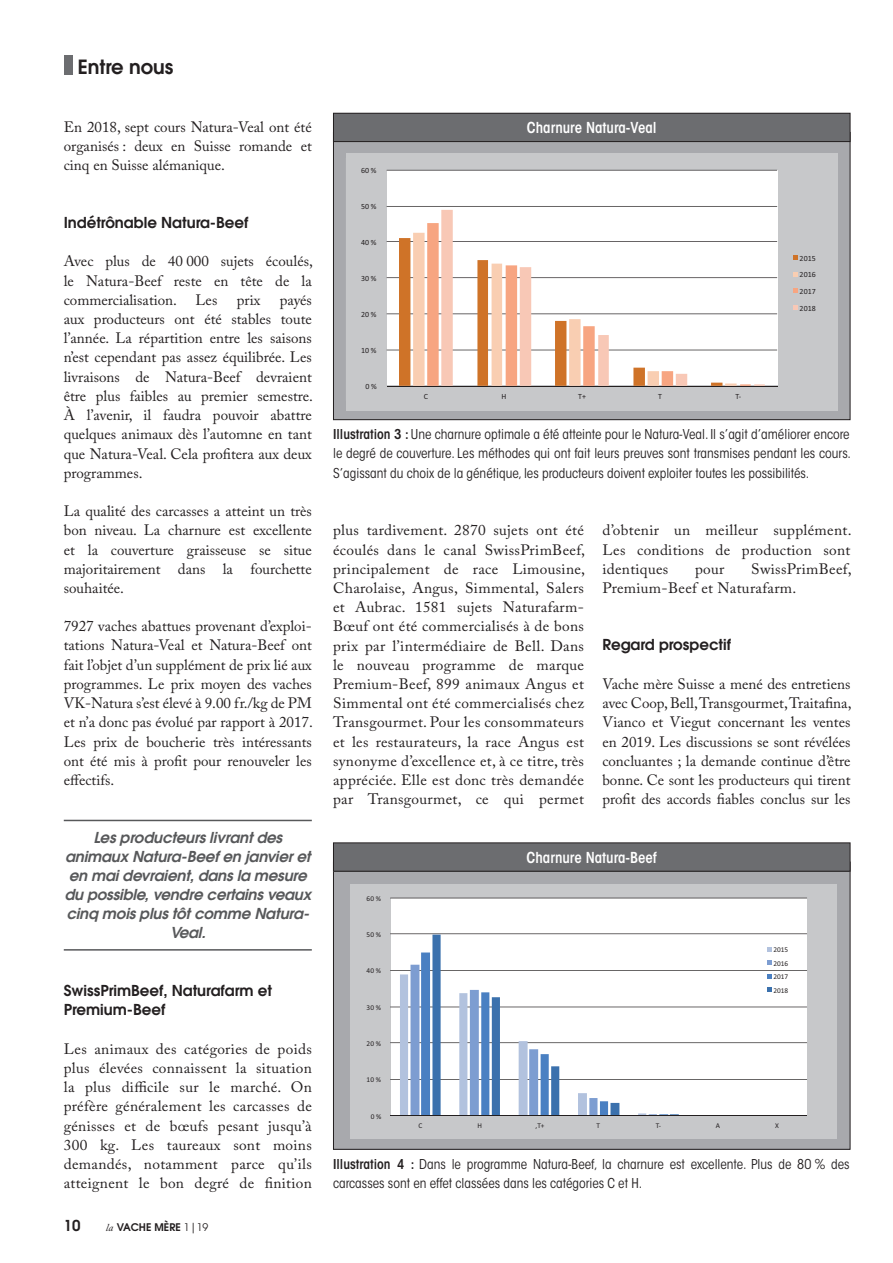
<style>
.page{position:relative;width:893px;height:1263px;background:#fff}
.page>*{position:absolute;margin:0;border:0;box-sizing:border-box;transform-origin:0 0}
.t1{font:600 19.5px "ITC Avant Garde Std";color:#231f20}
.t2{font:15px/19.2px "Adobe Caslon Pro";color:#231f20;text-align:justify}
.t3{font:italic 600 15px/19.2px "Avant Garde LTCE";letter-spacing:-.01em;color:#57585a;text-align:center}
.t4{font:600 15px/19.2px "ITC Avant Garde Std";color:#231f20}
.t5{font:15px/19.2px "Adobe Caslon Pro";letter-spacing:.02em;color:#231f20}
.t6{font:600 condensed 15px "ITC Avant Garde Std";color:#fff}
.t7{font:condensed 13.5px/19.2px "ITC Avant Garde Std";color:#231f20;text-align:justify}
.t8{font:600 10.5px "ITC Avant Garde Std";color:#231f20}
.t9{font:7.95px/16.6px "Calibri";color:#231f20;text-align:justify}
.t10{font:7.35px/13.5px "Calibri";color:#231f20;text-align:justify}
.s1{font-family:"Adobe Caslon Pro";font-weight:400;font-style:italic}
.s2{font-weight:400}
.s3{font-weight:600}
</style>
<div class="page">
<div style="left:64px;top:55px;width:8px;height:19px;background:#6c6d70"></div>
<hr style="left:64px;top:820px;width:248px;height:1px;background:#57585a">
<hr style="left:64px;top:949px;width:248px;height:1px;background:#57585a">
<svg style="left:335px;top:142px;width:513px;height:276px;background:#a9aaae"></svg>
<div style="left:346px;top:153px;width:491px;height:257px;background:#c7c8ca"></div>
<div style="left:387px;top:171px;width:390px;height:214px;background:#fff"></div>
<hr style="left:387px;top:350px;width:390px;height:1px;background:#231f20">
<hr style="left:387px;top:313px;width:390px;height:1px;background:#231f20">
<hr style="left:387px;top:277px;width:390px;height:1px;background:#231f20">
<hr style="left:387px;top:241px;width:390px;height:1px;background:#231f20">
<hr style="left:387px;top:206px;width:390px;height:1px;background:#231f20">
<hr style="left:387px;top:170px;width:390px;height:1px;background:#231f20">
<svg style="left:399px;top:238px;width:14px;height:148px;background:#d68b4e"></svg>
<svg style="left:413px;top:233px;width:14px;height:153px;background:#f9d5bf"></svg>
<svg style="left:427px;top:223px;width:14px;height:163px;background:#f7b497"></svg>
<svg style="left:441px;top:210px;width:324px;height:176px"></svg>
<hr style="left:387px;top:386px;width:390px;height:1px;background:#231f20">
<svg style="left:793px;top:255px;width:5px;height:5px"></svg>
<svg style="left:793px;top:272px;width:5px;height:4px"></svg>
<svg style="left:793px;top:289px;width:5px;height:4px"></svg>
<svg style="left:793px;top:305px;width:5px;height:5px"></svg>
<div style="left:333px;top:113px;width:517px;height:29px;background:#6c6d70"></div>
<div style="left:333px;top:113px;width:517px;height:29px;border:1px solid #231f20"></div>
<div style="left:335px;top:871px;width:513px;height:277px;background:#a8a9ad"></div>
<div style="left:350px;top:884px;width:486px;height:255px;background:#c7c8ca"></div>
<div style="left:391px;top:898px;width:415px;height:217px;background:#fff"></div>
<hr style="left:390px;top:1079px;width:417px;height:1px;background:#231f20">
<hr style="left:390px;top:1042px;width:417px;height:1px;background:#231f20">
<hr style="left:390px;top:1007px;width:417px;height:1px;background:#231f20">
<hr style="left:390px;top:970px;width:417px;height:1px;background:#231f20">
<hr style="left:390px;top:933px;width:417px;height:1px;background:#231f20">
<hr style="left:390px;top:898px;width:417px;height:1px;background:#231f20">
<svg style="left:400px;top:974px;width:365px;height:141px"></svg>
<svg style="left:411px;top:965px;width:10px;height:150px"></svg>
<svg style="left:421px;top:952px;width:11px;height:163px;fill:#4a80c2"></svg>
<svg style="left:432px;top:935px;width:306px;height:180px"></svg>
<hr style="left:390px;top:1115px;width:417px;height:1px;background:#231f20">
<svg style="left:768px;top:961px;width:4px;height:4px"></svg>
<svg style="left:768px;top:948px;width:4px;height:4px"></svg>
<svg style="left:768px;top:974px;width:4px;height:4px"></svg>
<svg style="left:768px;top:988px;width:4px;height:4px"></svg>
<div style="left:333px;top:843px;width:517px;height:28px;background:#6c6d70"></div>
<div style="left:333px;top:842px;width:517px;height:29px;border:1px solid #231f20"></div>
<p class="t1" style="left:78px;top:55px;width:97px">Entre nous</p>
<p class="t2" style="left:64px;top:117px;width:250px">En 2018, sept cours Natura-Veal ont été organisés : deux en Suisse romande et cinq en Suisse alémanique.</p>
<p class="t4" style="left:64px;top:213px;width:186px">Indétrônable Natura-Beef</p>
<p class="t2" style="left:64px;top:252px;width:251px">Avec plus de 40 000 sujets écoulés, le Natura-Beef reste en tête de la commercialisation. Les</p>
<p class="t2" style="left:237px;top:290px;width:25px">prix</p>
<p class="t2" style="left:64px;top:290px;width:251px;text-indent:216px">payés aux producteurs ont été stables toute l’année. La répartition entre les saisons n’est cependant pas assez équilibrée. Les livraisons de Natura-Beef devraient être plus faibles au premier semestre.<br>À l’avenir, il faudra pouvoir abattre quelques animaux dès l’automne en tant que Natura-Veal. Cela profitera aux deux programmes.</p>
<p class="t2" style="left:64px;top:501px;width:250px">La qualité des carcasses a atteint un très bon niveau. La charnure est excellente et la couverture graisseuse se situe majoritairement dans la fourchette souhaitée.</p>
<p class="t2" style="left:64px;top:616px;width:251px;text-align:left">7927 vaches abattues provenant d’exploi&shy;tations Natura-Veal et Natura-Beef ont fait l’objet d’un supplément de prix lié aux programmes. Le prix moyen des vaches VK-Natura s’est élevé à 9.00 fr./kg de PM et n’a donc pas évolué par rapport à 2017.<br>Les prix de boucherie très intéressants ont été mis à profit pour renouveler les effectifs.</p>
<p class="t3" style="left:64px;top:827px;width:248px">Les producteurs livrant des animaux Natura-Beef en janvier et en mai devraient, dans la mesure du possible, vendre certains veaux cinq mois plus tôt comme Natura-<br>Veal.</p>
<p class="t4" style="left:64px;top:981px;width:210px">SwissPrimBeef, Naturafarm et<br>Premium-Beef</p>
<p class="t2" style="left:64px;top:1039px;width:250px">Les animaux des catégories de poids plus élevées connaissent la situation la plus difficile sur le marché. On préfère généralement les carcasses de génisses et de bœufs pesant jusqu’à 300 kg. Les taureaux sont moins demandés, notamment parce qu’ils atteignent le bon degré de finition</p>
<p class="t4" style="left:64px;top:1216px;width:18px">10</p>
<p class="t8" style="left:106px;top:1220px;width:104px"><span class="s1">la</span> VACHE MÈRE <span class="s2">1|19</span></p>
<p class="t9" style="left:361px;top:162px;width:17px">60 %</p>
<p class="t9" style="left:361px;top:198px;width:17px">50 %</p>
<p class="t9" style="left:361px;top:234px;width:17px">40 %</p>
<p class="t9" style="left:361px;top:270px;width:17px">30 %</p>
<p class="t9" style="left:361px;top:306px;width:17px">20 %</p>
<p class="t9" style="left:361px;top:342px;width:17px">10 %</p>
<p class="t9" style="left:365px;top:378px;width:13px">0 %</p>
<p class="t6" style="left:527px;top:118px;width:131px">Charnure Natura-Veal</p>
<p class="t9" style="left:424px;top:388px;width:6px">C</p>
<p class="t9" style="left:502px;top:388px;width:6px">H</p>
<p class="t9" style="left:578px;top:388px;width:9px">T+</p>
<p class="t9" style="left:658px;top:388px;width:5px">T</p>
<p class="t9" style="left:735px;top:388px;width:7px">T-</p>
<p class="t9" style="left:800px;top:249px;width:18px">2015<br>2016<br>2017<br>2018</p>
<p class="t7" style="left:333px;top:425px;width:519px"><span class="s3">Illustration 3 :</span> Une charnure optimale a été atteinte pour le Natura-Veal. Il s’agit d’améliorer encore le degré de couverture. Les méthodes qui ont fait leurs preuves sont transmises pendant les cours.<br>S’agissant du choix de la génétique, les producteurs doivent exploiter toutes les possibilités.</p>
<p class="t2" style="left:333px;top:520px;width:253px">plus tardivement. 2870 sujets ont été écoulés dans le canal SwissPrimBeef, principalement de race Limousine, Charolaise, Angus, Simmental, Salers et Aubrac. 1581 sujets Naturafarm-Bœuf ont été commercialisés à de bons prix par l’intermédiaire de Bell. Dans le nouveau programme de marque Premium-Beef, 899 animaux Angus et Simmental ont été commercialisés chez Transgourmet. Pour les consommateurs et les restaurateurs, la race Angus est synonyme d’excellence et, à ce titre, très appréciée. Elle est donc très demandée par Transgourmet, ce qui permet</p>
<p class="t2" style="left:602px;top:520px;width:251px">d’obtenir un meilleur supplément.<br>Les conditions de production sont identiques</p>
<p class="t5" style="left:602px;top:559px;width:251px;text-indent:149px">SwissPrimBeef,<br>Premium-Beef et Naturafarm.</p>
<p class="t2" style="left:695px;top:559px;width:31px">pour</p>
<p class="t4" style="left:602px;top:635px;width:130px">Regard prospectif</p>
<p class="t2" style="left:602px;top:674px;width:251px">Vache mère Suisse a mené des entretiens avec Coop, Bell, Transgourmet, Traitafina, Vianco et Viegut concernant les ventes en 2019. Les discussions se sont révélées concluantes ; la demande continue d’être bonne. Ce sont les producteurs qui tirent profit des accords fiables conclus sur les</p>
<p class="t10" style="left:367px;top:891px;width:16px">60 %</p>
<p class="t10" style="left:367px;top:927px;width:16px">50 %</p>
<p class="t10" style="left:367px;top:964px;width:16px">40 %</p>
<p class="t10" style="left:367px;top:1000px;width:16px">30 %</p>
<p class="t10" style="left:367px;top:1036px;width:16px">20 %</p>
<p class="t10" style="left:367px;top:1073px;width:16px">10 %</p>
<p class="t10" style="left:371px;top:1109px;width:12px">0 %</p>
<p class="t6" style="left:527px;top:848px;width:132px">Charnure Natura-Beef</p>
<p class="t10" style="left:773px;top:943px;width:16px">2015<br>2016<br>2017<br>2018</p>
<p class="t10" style="left:418px;top:1118px;width:5px">C</p>
<p class="t10" style="left:477px;top:1118px;width:6px">H</p>
<p class="t10" style="left:535px;top:1118px;width:11px">,T+</p>
<p class="t10" style="left:597px;top:1118px;width:5px">T</p>
<p class="t10" style="left:656px;top:1118px;width:7px">T-</p>
<p class="t10" style="left:716px;top:1118px;width:6px">A</p>
<p class="t10" style="left:775px;top:1118px;width:5px">X</p>
<p class="t7" style="left:333px;top:1154px;width:518px"><span class="s3">Illustration 4 :</span> Dans le programme Natura-Beef, la charnure est excellente. Plus de 80 % des carcasses sont en effet classées dans les catégories C et H.</p>
</div>
